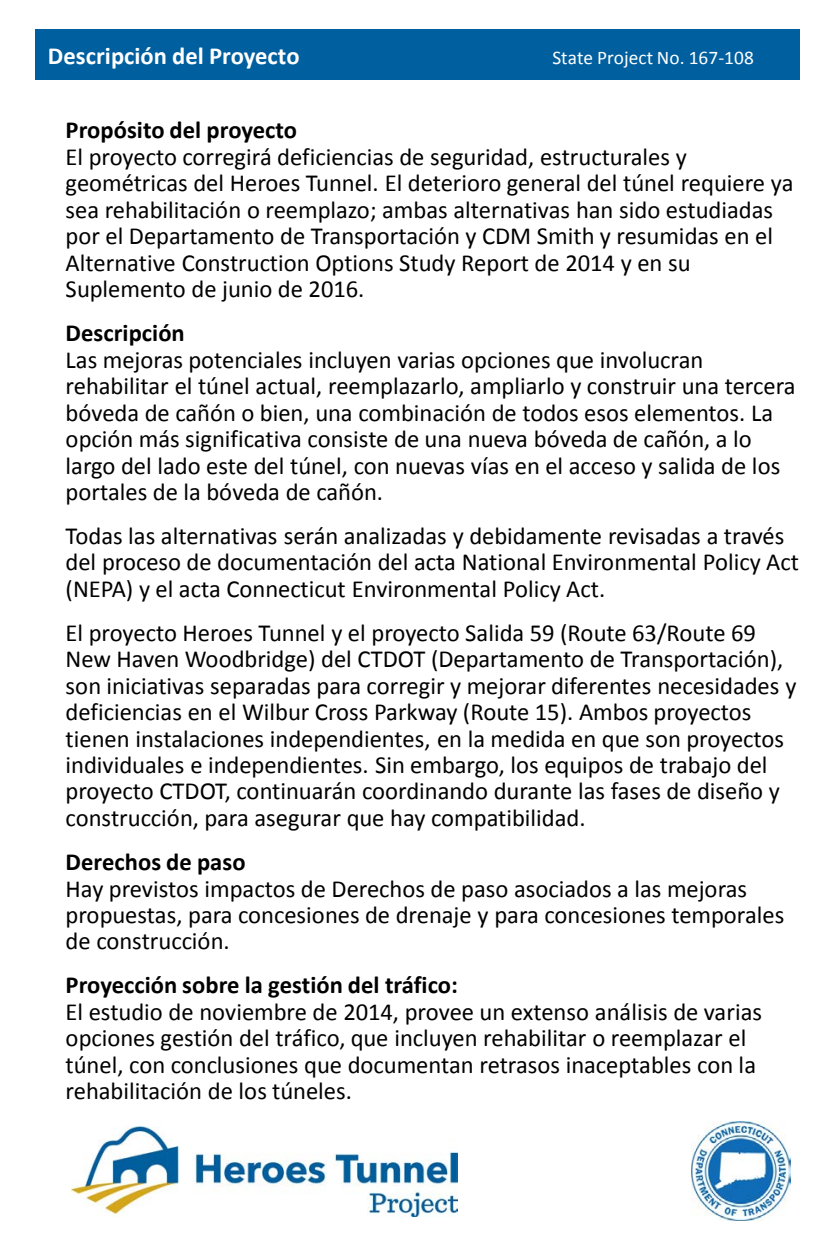
<style>
.page{position:relative;width:840px;height:1260px;background:#fff}
.page>*{position:absolute;margin:0;border:0;box-sizing:border-box;transform-origin:0 0}
.t1{font:24.5px/26.4px "Calibri";color:#000}
.t2{font:700 24.5px "Calibri";color:#fff}
.t3{font:19.25px "Calibri";color:#fff}
.s1{font-weight:700}
</style>
<div class="page">
<img style="left:691px;top:1121px;width:98px;height:99px">
<img style="left:71px;top:1126px;width:386px;height:91px">
<div style="left:35px;top:30px;width:764px;height:50px;background:#005f9f"></div>
<p class="t2" style="left:48px;top:40px;width:253px">Descripción del Proyecto</p>
<p class="t3" style="left:552px;top:46px;width:203px">State Project No. 167-108</p>
<p class="t1" style="left:66px;top:117px;width:729px"><span class="s1">Propósito del proyecto<br></span>El proyecto corregirá deficiencias de seguridad, estructurales y geométricas del Heroes Tunnel. El deterioro general del túnel requiere ya sea rehabilitación o reemplazo; ambas alternativas han sido estudiadas por el Departamento de Transportación y CDM Smith y resumidas en el Alternative Construction Options Study Report de 2014 y en su Suplemento de junio de 2016.</p>
<p class="t1" style="left:66px;top:320px;width:731px"><span class="s1">Descripción<br></span>Las mejoras potenciales incluyen varias opciones que involucran rehabilitar el túnel actual, reemplazarlo, ampliarlo y construir una tercera bóveda de cañón o bien, una combinación de todos esos elementos. La opción más significativa consiste de una nueva bóveda de cañón, a lo largo del lado este del túnel, con nuevas vías en el acceso y salida de los portales de la bóveda de cañón.</p>
<p class="t1" style="left:66px;top:523px;width:734px">Todas las alternativas serán analizadas y debidamente revisadas a través del proceso de documentación del acta National Environmental Policy Act (NEPA) y el acta Connecticut Environmental Policy Act.</p>
<p class="t1" style="left:66px;top:619px;width:732px">El proyecto Heroes Tunnel y el proyecto Salida 59 (Route 63/Route 69<br>New Haven Woodbridge) del CTDOT (Departamento de Transportación), son iniciativas separadas para corregir y mejorar diferentes necesidades y deficiencias en el Wilbur Cross Parkway (Route 15). Ambos proyectos tienen instalaciones independientes, en la medida en que son proyectos individuales e independientes. Sin embargo, los equipos de trabajo del proyecto CTDOT, continuarán coordinando durante las fases de diseño y construcción, para asegurar que hay compatibilidad.</p>
<p class="t1" style="left:66px;top:849px;width:720px"><span class="s1">Derechos de paso<br></span>Hay previstos impactos de Derechos de paso asociados a las mejoras propuestas, para concesiones de drenaje y para concesiones temporales de construcción.</p>
<p class="t1" style="left:66px;top:972px;width:697px"><span class="s1">Proyección sobre la gestión del tráfico:<br></span>El estudio de noviembre de 2014, provee un extenso análisis de varias opciones gestión del tráfico, que incluyen rehabilitar o reemplazar el túnel, con conclusiones que documentan retrasos inaceptables con la rehabilitación de los túneles.</p>
</div>
